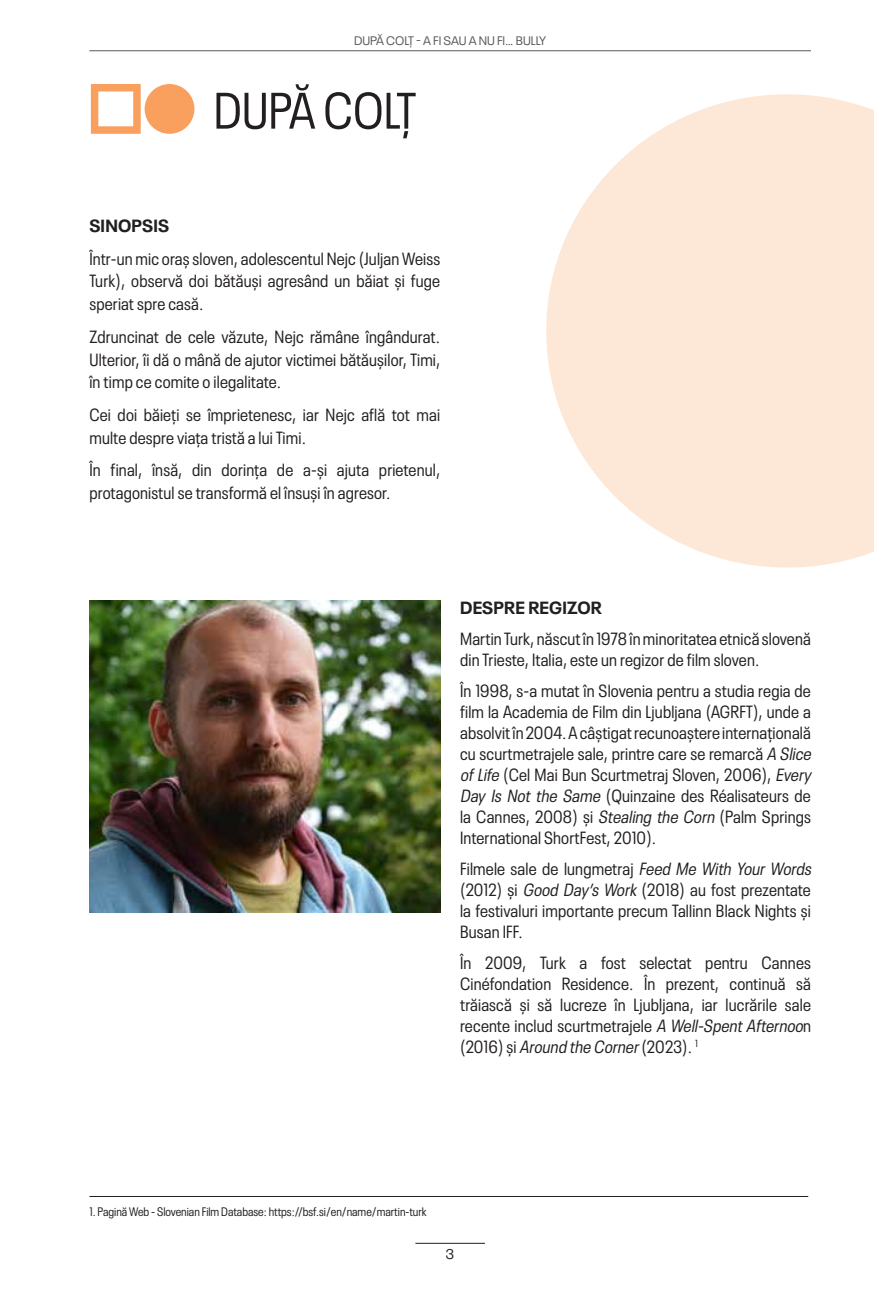
<style>
.page{position:relative;width:874px;height:1290px;background:#fff}
.page>*{position:absolute;margin:0;border:0;box-sizing:border-box;transform-origin:0 0}
.t1{font:condensed 50.75px "Neue Plak";color:#231f20}
.t2{font:condensed 17.5px/21px "Neue Plak";letter-spacing:.01em;color:#231f20}
.t3{font:700 17.5px "Neue Plak";letter-spacing:.01em;color:#231f20}
.t4{font:14px "Neue Plak";color:#231f20}
.t5{font:condensed 12.25px "Neue Plak";color:#231f20}
.t6{font:12.25px "Neue Plak";color:#58595b}
.s1{font-style:italic}
</style>
<div class="page">
<hr style="left:89px;top:50px;width:721px;height:1px;background:#58595b">
<hr style="left:415px;top:1243px;width:69px;height:1px;background:#231f20">
<svg style="left:546px;top:94px;width:327px;height:473px;fill:#fde7d7"></svg>
<svg style="left:91px;top:84px;width:50px;height:50px"></svg>
<div style="left:144px;top:84px;width:50px;height:50px;background:#f9a05f;border-radius:50%"></div>
<hr style="left:89px;top:1196px;width:718px;height:1px;background:#231f20">
<img style="left:89px;top:601px;width:351px;height:311px">
<p class="t6" style="left:354px;top:32px;width:194px">DUPĂ COLȚ - A FI SAU A NU FI… BULLY</p>
<h1 class="t1" style="left:213px;top:73px;width:204px">DUPĂ COLȚ</h1>
<p class="t3" style="left:89px;top:212px;width:81px">SINOPSIS</p>
<p class="t2" style="left:89px;top:245px;width:352px;line-height:22.8px;text-align:justify">Într-un mic oraș sloven, adolescentul Nejc (Juljan Weiss Turk), observă doi bătăuși agresând un băiat și fuge speriat spre casă.</p>
<p class="t2" style="left:89px;top:324px;width:352px;line-height:22.8px;text-align:justify">Zdruncinat de cele văzute, Nejc rămâne îngândurat.<br>Ulterior, îi dă o mână de ajutor victimei bătăușilor, Timi, în timp ce comite o ilegalitate.</p>
<p class="t2" style="left:89px;top:402px;width:352px;line-height:22.8px">Cei doi băieți se împrietenesc, iar Nejc află tot mai multe despre viața tristă a lui Timi.</p>
<p class="t2" style="left:89px;top:457px;width:352px;line-height:22.8px">În final, însă, din dorința de a-și ajuta prietenul, protagonistul se transformă el însuși în agresor.</p>
<p class="t3" style="left:460px;top:594px;width:143px">DESPRE REGIZOR</p>
<p class="t2" style="left:460px;top:627px;width:352px">Martin Turk, născut în 1978 în minoritatea etnică slovenă din Trieste, Italia, este un regizor de film sloven.</p>
<p class="t2" style="left:460px;top:679px;width:356px">În 1998, s-a mutat în Slovenia pentru a studia regia de film la Academia de Film din Ljubljana (AGRFT), unde a absolvit în 2004. A câștigat recunoaștere internațională cu scurtmetrajele sale, printre care se remarcă <span class="s1">A Slice ofLife</span> (Cel Mai Bun Scurtmetraj Sloven, 2006), <span class="s1">Every Day Is Not the Same</span> (Quinzaine des Réalisateurs de la Cannes, 2008) și <span class="s1">Stealing the Corn</span> (Palm Springs International ShortFest, 2010).</p>
<p class="t2" style="left:460px;top:857px;width:356px">Filmele sale de lungmetraj <span class="s1">Feed Me With Your Words </span>(2012) și <span class="s1">Good Day’s Work</span> (2018) au fost prezentate la festivaluri importante precum Tallinn Black Nights și Busan IFF.</p>
<p class="t2" style="left:460px;top:951px;width:352px;text-align:justify">În 2009, Turk a fost selectat pentru Cannes Cinéfondation Residence. În prezent, continuă să trăiască și să lucreze în Ljubljana, iar lucrările sale recente includ scurtmetrajele <span class="s1">A Well-SpentAfternoo</span>n (2016) și <span class="s1">Around the Corner</span>(2023). <sup>1</sup></p>
<p class="t5" style="left:89px;top:1203px;width:339px">1. Pagină Web - Slovenian Film Database: https://bsf.si/en/name/martin-turk</p>
<p class="t4" style="left:446px;top:1243px;width:10px">3</p>
</div>
